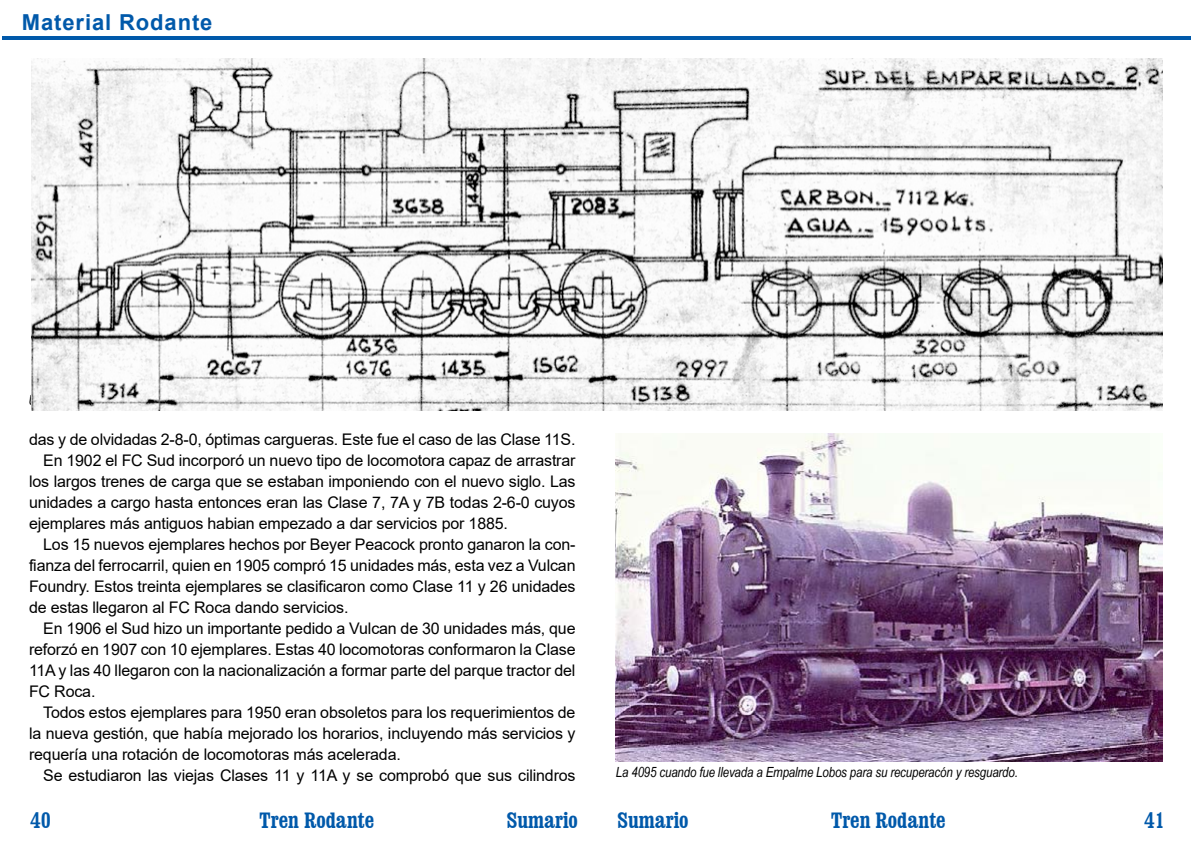
<style>
.page{position:relative;width:1191px;height:842px;background:#fff}
.page>*{position:absolute;margin:0;border:0;box-sizing:border-box;transform-origin:0 0}
.t1{font:700 condensed 22px "Clarendon BT";color:#0059aa}
.t2{font:700 22px "Arial";letter-spacing:.04em;color:#0059aa}
.t3{font:16px "Arial";letter-spacing:-.01em;color:#000}
.t4{font:italic 14px "Arial Narrow";letter-spacing:-.01em;color:#000}
</style>
<div class="page">
<hr style="left:2px;top:36px;width:1189px;height:4px;background:#0059aa">
<img style="left:615px;top:434px;width:547px;height:327px">
<img style="left:32px;top:58px;width:1130px;height:353px">
<h1 class="t2" style="left:22px;top:6px;width:192px">Material Rodante</h1>
<p class="t3" style="left:29px;top:429px;width:548px">das y de olvidadas 2-8-0, óptimas cargueras. Este fue el caso de las Clase 11S.</p>
<p class="t3" style="left:43px;top:450px;width:534px">En 1902 el FC Sud incorporó un nuevo tipo de locomotora capaz de arrastrar</p>
<p class="t3" style="left:29px;top:471px;width:548px">los largos trenes de carga que se estaban imponiendo con el nuevo siglo. Las</p>
<p class="t3" style="left:29px;top:492px;width:548px">unidades a cargo hasta entonces eran las Clase 7, 7A y 7B todas 2-6-0 cuyos</p>
<p class="t3" style="left:29px;top:513px;width:480px">ejemplares más antiguos habian empezado a dar servicios por 1885.</p>
<p class="t3" style="left:43px;top:534px;width:534px">Los 15 nuevos ejemplares hechos por Beyer Peacock pronto ganaron la con-</p>
<p class="t3" style="left:29px;top:555px;width:548px">fianza del ferrocarril, quien en 1905 compró 15 unidades más, esta vez a Vulcan</p>
<p class="t3" style="left:29px;top:576px;width:548px">Foundry. Estos treinta ejemplares se clasificaron como Clase 11 y 26 unidades</p>
<p class="t3" style="left:29px;top:597px;width:321px">de estas llegaron al FC Roca dando servicios.</p>
<p class="t3" style="left:43px;top:618px;width:534px">En 1906 el Sud hizo un importante pedido a Vulcan de 30 unidades más, que</p>
<p class="t3" style="left:29px;top:639px;width:548px">reforzó en 1907 con 10 ejemplares. Estas 40 locomotoras conformaron la Clase</p>
<p class="t3" style="left:29px;top:660px;width:548px">11A y las 40 llegaron con la nacionalización a formar parte del parque tractor del</p>
<p class="t3" style="left:29px;top:681px;width:68px">FC Roca.</p>
<p class="t3" style="left:43px;top:702px;width:534px">Todos estos ejemplares para 1950 eran obsoletos para los requerimientos de</p>
<p class="t3" style="left:29px;top:723px;width:548px">la nueva gestión, que había mejorado los horarios, incluyendo más servicios y</p>
<p class="t3" style="left:29px;top:744px;width:373px">requería una rotación de locomotoras más acelerada.</p>
<p class="t3" style="left:43px;top:765px;width:534px">Se estudiaron las viejas Clases 11 y 11A y se comprobó que sus cilindros</p>
<p class="t4" style="left:616px;top:762px;width:403px">La 4095 cuando fue llevada a Empalme Lobos para su recuperacón y resguardo.</p>
<h1 class="t1" style="left:30px;top:807px;width:22px">40</h1>
<h1 class="t1" style="left:260px;top:807px;width:116px">Tren Rodante</h1>
<h1 class="t1" style="left:507px;top:807px;width:73px">Sumario</h1>
<h1 class="t1" style="left:617px;top:807px;width:73px">Sumario</h1>
<h1 class="t1" style="left:831px;top:807px;width:116px">Tren Rodante</h1>
<h1 class="t1" style="left:1144px;top:807px;width:22px">41</h1>
</div>
